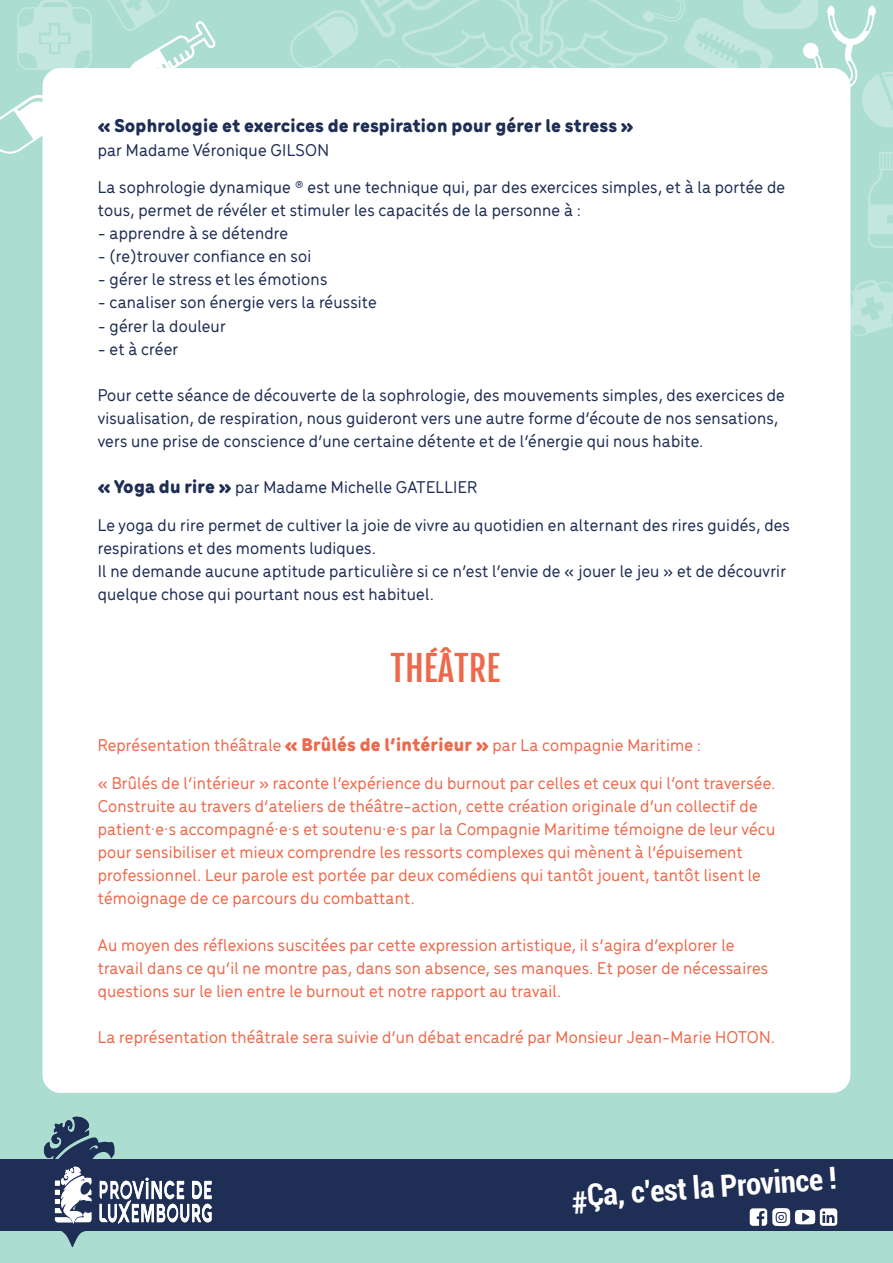
<style>
.page{position:relative;width:893px;height:1263px;background:#abddd1}
.page>*{position:absolute;margin:0;border:0;box-sizing:border-box;transform-origin:0 0}
.t1{font:34.5px "Fjalla One";color:#ed694b}
.t2{font:700 condensed 30.6px "Roboto";color:#fff}
.t3{font:900 19.5px "Menco";letter-spacing:.01em;color:#1f2e55}
.t4{font:500 18px/23.1px "Menco";letter-spacing:.01em;color:#1f2e55}
.t5{font:500 18px/23.1px "Menco";letter-spacing:.01em;color:#ed694b}
.s1{font-weight:900;font-size:19.5px}
</style>
<div class="page">
<div style="left:0;top:1159px;width:893px;height:72px;background:#1f2e55"></div>
<svg style="left:44px;top:1117px;width:168px;height:130px"></svg>
<svg style="left:0;top:0;width:893px;height:337px"></svg>
<div style="left:43px;top:68px;width:807px;height:1025px;background:#fff;border-radius:18px"></div>
<svg style="left:750px;top:1208px;width:87px;height:18px"></svg>
<p class="t3" style="left:98px;top:111px;width:537px">« Sophrologie et exercices de respiration pour gérer le stress »</p>
<p class="t4" style="left:98px;top:130px;width:689px;line-height:37.5px">par Madame Véronique GILSON<br>La sophrologie dynamique ® est une technique qui, par des exercices simples, et à la portée de</p>
<p class="t4" style="left:98px;top:198px;width:485px">tous, permet de révéler et stimuler les capacités de la personne à :</p>
<p class="t4" style="left:98px;top:221px;width:192px">- apprendre à se détendre</p>
<p class="t4" style="left:98px;top:244px;width:215px">- (re)trouver confiance en soi</p>
<p class="t4" style="left:98px;top:267px;width:231px">- gérer le stress et les émotions</p>
<p class="t4" style="left:98px;top:290px;width:281px">- canaliser son énergie vers la réussite</p>
<p class="t4" style="left:98px;top:313px;width:130px">- gérer la douleur</p>
<p class="t4" style="left:98px;top:336px;width:82px">- et à créer</p>
<p class="t4" style="left:98px;top:382px;width:689px">Pour cette séance de découverte de la sophrologie, des mouvements simples, des exercices de visualisation, de respiration, nous guideront vers une autre forme d’écoute de nos sensations, vers une prise de conscience d’une certaine détente et de l’énergie qui nous habite.</p>
<p class="t4" style="left:98px;top:467px;width:694px;line-height:37.5px"><span class="s1">« Yoga du rire »</span> par Madame Michelle GATELLIER<br>Le yoga du rire permet de cultiver la joie de vivre au quotidien en alternant des rires guidés, des</p>
<p class="t4" style="left:98px;top:535px;width:690px">respirations et des moments ludiques.<br>Il ne demande aucune aptitude particulière si ce n’est l’envie de « jouer le jeu » et de découvrir quelque chose qui pourtant nous est habituel.</p>
<h1 class="t1" style="left:390px;top:647px;width:111px">THÉÂTRE</h1>
<p class="t5" style="left:98px;top:726px;width:679px;line-height:37.5px">Représentation théâtrale <span class="s1">« Brûlés de l’intérieur »</span> par La compagnie Maritime :<br>« Brûlés de l’intérieur » raconte l’expérience du burnout par celles et ceux qui l’ont traversée.</p>
<p class="t5" style="left:98px;top:793px;width:679px">Construite au travers d’ateliers de théâtre-action, cette création originale d’un collectif de patient∙e∙s accompagné∙e∙s et soutenu∙e∙s par la Compagnie Maritime témoigne de leur vécu pour sensibiliser et mieux comprendre les ressorts complexes qui mènent à l’épuisement professionnel. Leur parole est portée par deux comédiens qui tantôt jouent, tantôt lisent le témoignage de ce parcours du combattant.</p>
<p class="t5" style="left:98px;top:932px;width:672px">Au moyen des réflexions suscitées par cette expression artistique, il s’agira d’explorer le travail dans ce qu’il ne montre pas, dans son absence, ses manques. Et poser de nécessaires questions sur le lien entre le burnout et notre rapport au travail.</p>
<p class="t5" style="left:98px;top:1024px;width:679px">La représentation théâtrale sera suivie d’un débat encadré par Monsieur Jean-Marie HOTON.</p>
<h2 class="t2" style="left:570px;top:1175px;width:267px;rotate:-4deg">#Ça, c’est la Province !</h2>
</div>
